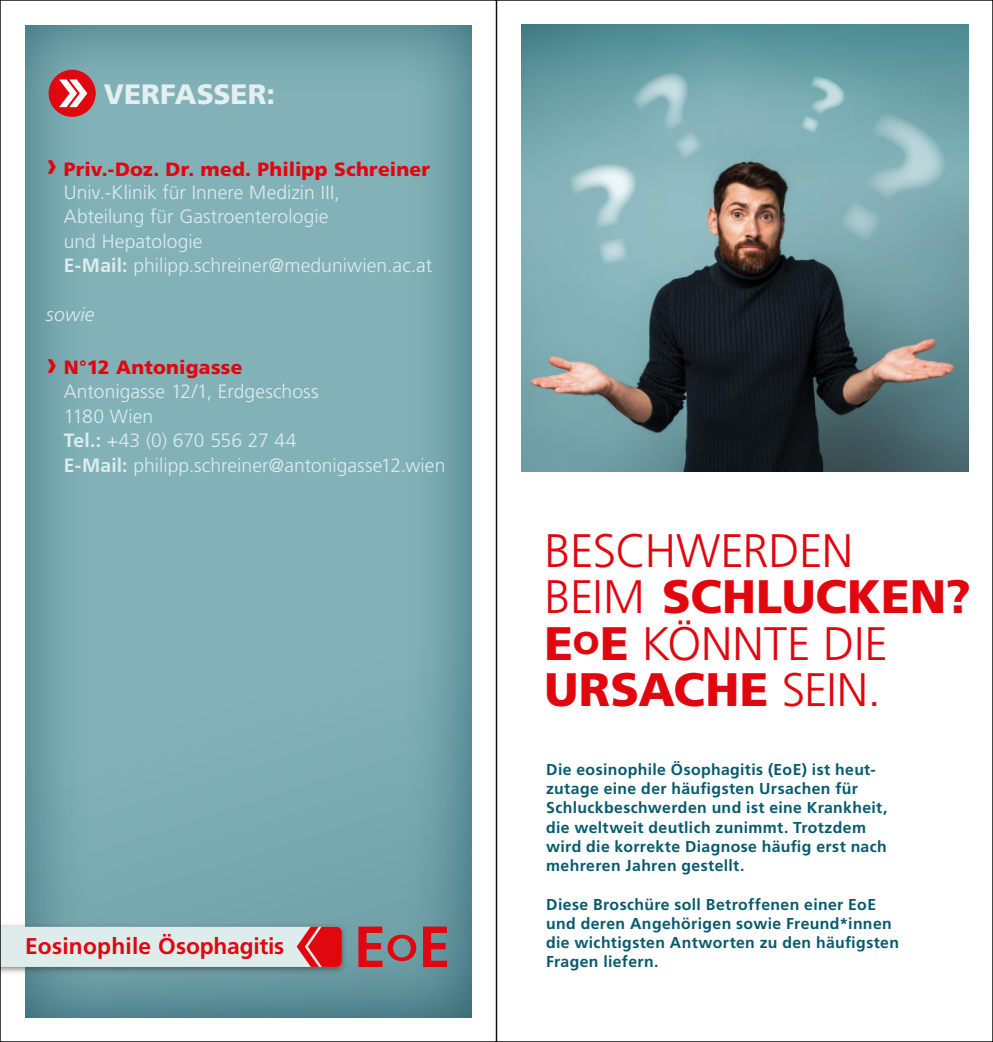
<style>
.page{position:relative;width:993px;height:1042px;background:#fff}
.page>*{position:absolute;margin:0;border:0;box-sizing:border-box;transform-origin:0 0}
.t1{font:700 58.1px "Frutiger LT Std";color:#e0070f}
.t2{font:300 46.9px/46.6px "Frutiger LT Std";letter-spacing:-.01em;color:#e0070f}
.t3{font:900 28px "Frutiger LT Std";letter-spacing:.005em;color:#e4eff0}
.t4{font:700 22.75px "Frutiger LT Std";color:#e0070f}
.t5{font:300 19.25px/24.5px "Frutiger LT Std";letter-spacing:.005em;color:#deecec}
.t6{font:900 19.25px/22.8px "Frutiger LT Std";letter-spacing:.01em;color:#e0070f}
.t7{font:italic 300 19.25px "Frutiger LT Std";letter-spacing:.015em;color:#deecec}
.t8{font:700 15.75px/19.2px "Frutiger LT Std";letter-spacing:.025em;color:#065a6e}
.s1{font-weight:700;font-size:33.25px}
.s2{font-weight:300;color:#deecec}
.s3{font-weight:700}
.s4{font-weight:700;font-size:33.25px;color:#e0070f}
.s5{font-weight:900;color:#e0070f}
.s6{font-weight:400;font-size:49.7px}
.s7{font-weight:900}
.s8{font-weight:700;font-size:42.7px}
</style>
<div class="page">
<div style="left:22px;top:25px;width:450px;height:992px;background:#065a6e;opacity:.6"></div>
<svg style="left:25px;top:608px;width:446px;height:409px;background:#75a5ad"></svg>
<div style="left:0;top:922px;width:348px;height:53px;background:#373433;opacity:.6"></div>
<svg style="left:2px;top:927px;width:340px;height:40px;background:#ddd4d5"></svg>
<img style="left:521px;top:25px;width:446px;height:446px">
<svg style="left:799px;top:76px;width:157px;height:171px;background:#83b1b6"></svg>
<svg style="left:567px;top:63px;width:138px;height:205px;background:#8ab6bd"></svg>
<div style="left:49px;top:70px;width:47px;height:47px;background:#e0070f;border-radius:50%"></div>
<svg style="left:59px;top:79px;width:28px;height:28px"></svg>
<h3 class="t3" style="left:104px;top:77px;width:173px">VERFASSER:</h3>
<p class="t6" style="left:64px;top:158px;width:368px;text-indent:-18px"><span class="s1">›</span> Priv.-Doz. Dr. med. Philipp Schreiner<br><span class="s2">Univ.-Klinik für Innere Medizin III,</span></p>
<p class="t5" style="left:64px;top:204px;width:370px">Abteilung für Gastroenterologie<br>und Hepatologie<br><span class="s3">E-Mail:</span> philipp.schreiner@meduniwien.ac.at</p>
<p class="t7" style="left:46px;top:303px;width:50px">sowie</p>
<p class="t5" style="left:64px;top:355px;width:383px;text-indent:-18px"><span class="s4">›</span> <span class="s5">N°12 Antonigasse<br></span>Antonigasse 12/1, Erdgeschoss<br>1180 Wien<br><span class="s3">Tel.:</span> +43 (0) 670 556 27 44<br><span class="s3">E-Mail:</span> philipp.schreiner@antonigasse12.wien</p>
<h3 class="t4" style="left:25px;top:933px;width:261px">Eosinophile Ösophagitis</h3>
<h1 class="t1" style="left:353px;top:913px;width:98px">E<span class="s6">o</span>E</h1>
<h2 class="t2" style="left:544px;top:528px;width:428px">BESCHWERDEN<br>BEIM <span class="s7">SCHLUCKEN?<br>E</span><span class="s8">o</span><span class="s7">E</span> KÖNNTE DIE<br><span class="s7">URSACHE</span> SEIN.</h2>
<p class="t8" style="left:546px;top:760px;width:343px">Die eosinophile Ösophagitis (EoE) ist heut&shy;zutage eine der häufigsten Ursachen für Schluckbeschwerden und ist eine Krankheit, die weltweit deutlich zunimmt. Trotzdem wird die korrekte Diagnose häufig erst nach mehreren Jahren gestellt.</p>
<p class="t8" style="left:546px;top:894px;width:354px">Diese Broschüre soll Betroffenen einer EoE und deren Angehörigen sowie Freund*innen die wichtigsten Antworten zu den häufigsten Fragen liefern.</p>
</div>
